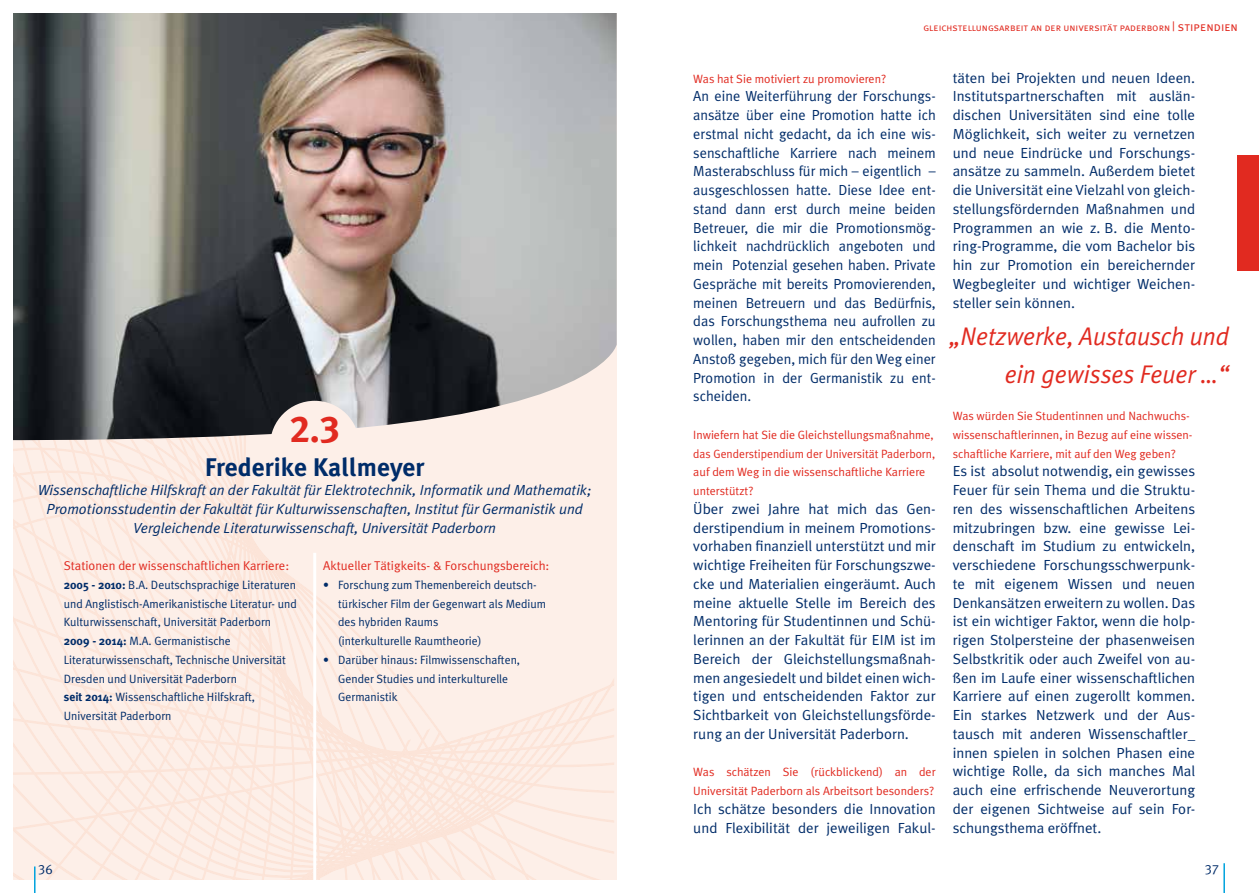
<style>
.page{position:relative;width:1259px;height:893px;background:#fff}
.page>*{position:absolute;margin:0;border:0;box-sizing:border-box;transform-origin:0 0}
.t1{font:37.5px "Meta Plus Bold Caps";color:#e12a20}
.t2{font:italic 25.5px/37.5px "Meta Plus Normal";color:#e12a20;text-align:right;scale:.95 1}
.t3{font:700 25.5px "Meta Plus";color:#002c69}
.t4{font:14.7px/18.8px "Meta Plus Normal";color:#002c69;text-align:justify}
.t5{font:italic 14.7px/18.8px "Meta Plus Normal";color:#002c69;text-align:center}
.t6{font:13.5px "Meta Plus Normal Caps";color:#002c69}
.t7{font:12.75px "Meta Plus Normal";color:#e12a20}
.t8{font:12px/18.8px "Meta Plus Normal";color:#002c69}
.t9{font:12px/18.8px "Meta Plus Normal";color:#e12a20}
.t10{font:10.5px "Meta Plus Normal Caps";color:#e12a20}
.s1{font-family:"Meta Plus";font-weight:700}
.s2{font-size:12.75px}
</style>
<div class="page">
<svg style="left:13px;top:441px;width:602px;height:439px;background:#fcece4"></svg>
<img style="left:13px;top:13px;width:604px;height:428px">
<hr style="left:313px;top:553px;width:3px;height:338px;background:#fff">
<div style="left:270px;top:401px;width:89px;height:89px;background:#fdefe8;border-radius:50%"></div>
<div style="left:1237px;top:155px;width:22px;height:116px;background:#e12a20"></div>
<hr style="left:34px;top:866px;width:2px;height:27px;background:#00a3de">
<hr style="left:1223px;top:863px;width:2px;height:30px;background:#00a3de">
<h1 class="t1" style="left:290px;top:407px;width:52px">2.3</h1>
<h2 class="t3" style="left:205px;top:453px;width:221px">Frederike Kallmeyer</h2>
<p class="t5" style="left:38px;top:480px;width:555px">Wissenschaftliche Hilfskraft an der Fakultät für Elektrotechnik, Informatik und Mathematik;<br>Promotionsstudentin der Fakultät für Kulturwissenschaften, Institut für Germanistik und<br>Vergleichende Literaturwissenschaft, Universität Paderborn</p>
<p class="t7" style="left:64px;top:558px;width:227px">Stationen der wissenschaftlichen Karriere:</p>
<p class="t8" style="left:64px;top:575px;width:235px"><span class="s1">2005 - 2010:</span> B.A. Deutschsprachige Literaturen und Anglistisch-Amerikanistische Literatur- und Kulturwissenschaft, Universität Paderborn <span class="s1">2009 - 2014:</span> M.A. Germanistische Literaturwissenschaft, Technische Universität Dresden und Universität Paderborn<br><span class="s1">seit 2014:</span> Wissenschaftliche Hilfskraft, Universität Paderborn</p>
<p class="t7" style="left:323px;top:558px;width:228px">Aktueller Tätigkeits- &amp; Forschungsbereich:</p>
<p class="t8" style="left:338px;top:575px;width:209px;text-indent:-15px">• Forschung zum Themenbereich deutsch&shy;türkischer Film der Gegenwart als Medium des hybriden Raums<br>(interkulturelle Raumtheorie)</p>
<p class="t8" style="left:338px;top:650px;width:183px;text-indent:-15px">• Darüber hinaus: Filmwissenschaften,<br>Gender Studies und interkulturelle<br>Germanistik</p>
<p class="t10" style="left:923px;top:22px;width:316px">gleichstellungsarbeit an der universität paderborn <span class="s2">| stipendien</span></p>
<p class="t9" style="left:693px;top:69px;width:194px">Was hat Sie motiviert zu promovieren?</p>
<p class="t4" style="left:693px;top:87px;width:244px">An eine Weiterführung der Forschungs&shy;ansätze über eine Promotion hatte ich erstmal nicht gedacht, da ich eine wis&shy;senschaftliche Karriere nach meinem Masterabschluss für mich – eigentlich – ausgeschlossen hatte. Diese Idee ent&shy;stand dann erst durch meine beiden Betreuer, die mir die Promotionsmög&shy;lichkeit nachdrücklich angeboten und mein Potenzial gesehen haben. Private Gespräche mit bereits Promovierenden, meinen Betreuern und das Bedürfnis, das Forschungsthema neu aufrollen zu wollen, haben mir den entscheidenden Anstoß gegeben, mich für den Weg einer Promotion in der Germanistik zu ent&shy;scheiden.</p>
<p class="t9" style="left:693px;top:425px;width:243px">Inwiefern hat Sie die Gleichstellungsmaßnahme, das Genderstipendium der Universität Paderborn, auf dem Weg in die wissenschaftliche Karriere unterstützt?</p>
<p class="t4" style="left:693px;top:499px;width:244px">Über zwei Jahre hat mich das Gen&shy;derstipendium in meinem Promotions&shy;vorhaben finanziell unterstützt und mir wichtige Freiheiten für Forschungszwe&shy;cke und Materialien eingeräumt. Auch meine aktuelle Stelle im Bereich des Mentoring für Studentinnen und Schü&shy;lerinnen an der Fakultät für EIM ist im Bereich der Gleichstellungsmaßnah&shy;men angesiedelt und bildet einen wich&shy;tigen und entscheidenden Faktor zur Sichtbarkeit von Gleichstellungsförde&shy;rung an der Universität Paderborn.</p>
<p class="t9" style="left:693px;top:763px;width:244px">Was schätzen Sie (rückblickend) an der<br>Universität Paderborn als Arbeitsort besonders?</p>
<p class="t4" style="left:693px;top:799px;width:244px">Ich schätze besonders die Innovation und Flexibilität der jeweiligen Fakul-</p>
<p class="t4" style="left:952px;top:68px;width:244px">täten bei Projekten und neuen Ideen.<br>Institutspartnerschaften mit auslän&shy;dischen Universitäten sind eine tolle Möglichkeit, sich weiter zu vernetzen und neue Eindrücke und Forschungs&shy;ansätze zu sammeln. Außerdem bietet die Universität eine Vielzahl von gleich&shy;stellungsfördernden Maßnahmen und Programmen an wie z. B. die Mento&shy;ring-Programme, die vom Bachelor bis hin zur Promotion ein bereichernder Wegbegleiter und wichtiger Weichen&shy;steller sein können.</p>
<h2 class="t2" style="left:949px;top:317px;width:296px">„Netzwerke, Austausch und ein gewisses Feuer …“</h2>
<p class="t9" style="left:952px;top:406px;width:241px">Was würden Sie Studentinnen und Nachwuchs&shy;wissenschaftlerinnen, in Bezug auf eine wissen&shy;schaftliche Karriere, mit auf den Weg geben?</p>
<p class="t4" style="left:952px;top:462px;width:244px">Es ist absolut notwendig, ein gewisses Feuer für sein Thema und die Struktu&shy;ren des wissenschaftlichen Arbeitens mitzubringen bzw. eine gewisse Lei&shy;denschaft im Studium zu entwickeln, verschiedene Forschungsschwerpunk&shy;te mit eigenem Wissen und neuen Denkansätzen erweitern zu wollen. Das ist ein wichtiger Faktor, wenn die holp&shy;rigen Stolpersteine der phasenweisen Selbstkritik oder auch Zweifel von au&shy;ßen im Laufe einer wissenschaftlichen Karriere auf einen zugerollt kommen.<br>Ein starkes Netzwerk und der Aus&shy;tausch mit anderen Wissenschaftler_ innen spielen in solchen Phasen eine wichtige Rolle, da sich manches Mal auch eine erfrischende Neuverortung der eigenen Sichtweise auf sein For&shy;schungsthema eröffnet.</p>
<p class="t6" style="left:38px;top:861px;width:16px">36</p>
<p class="t6" style="left:1204px;top:861px;width:16px">37</p>
</div>
